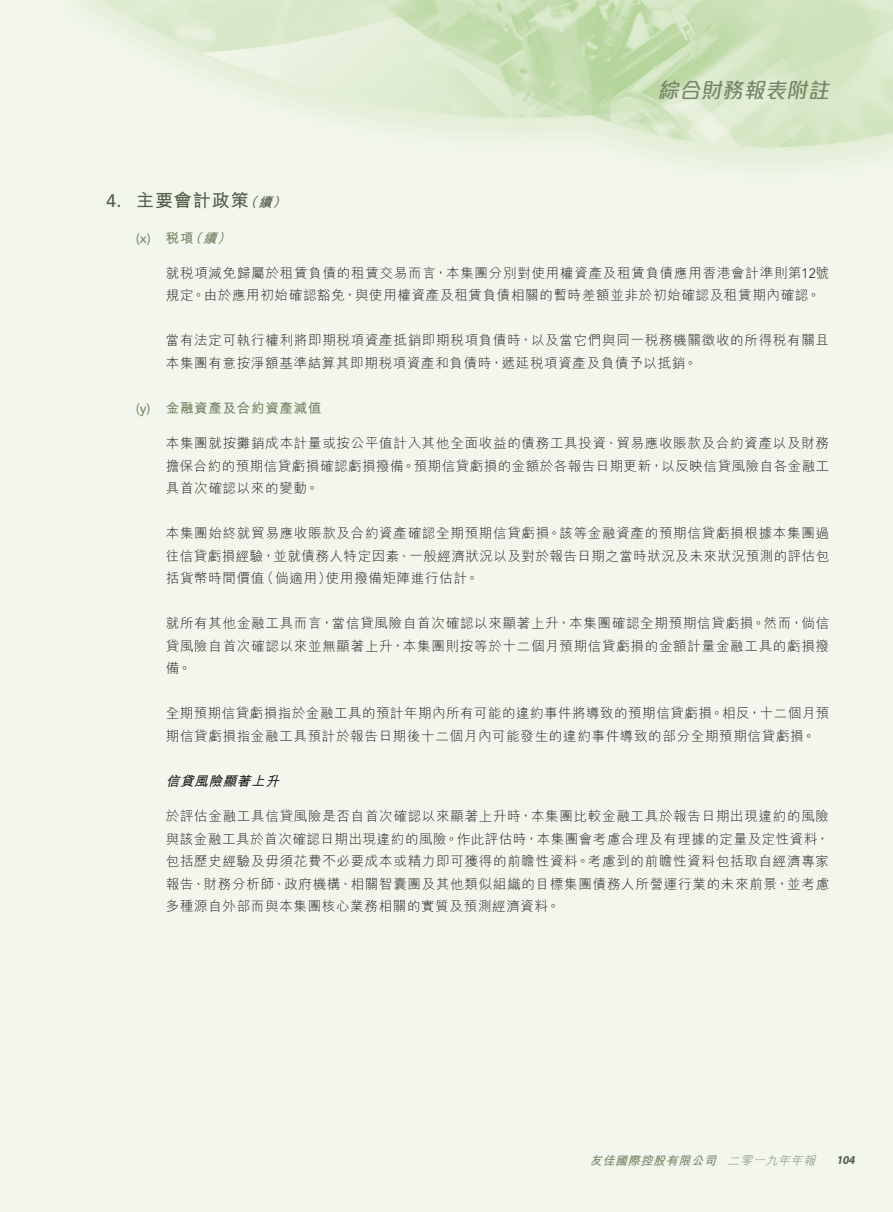
<style>
.page{position:relative;width:893px;height:1212px;background:#fff}
.page>*{position:absolute;margin:0;border:0;box-sizing:border-box;transform-origin:0 0}
.t1{font:italic 500 21px "M Elle HK";color:#768568}
.Heading_1{font:700 18px "M Hei HK";letter-spacing:.055em;color:#525f49}
.Heading_1-2{font:500 18px "Avenir LT Std";color:#525f49}
.Body_Text{font:300 13.5px/22.5px "M Hei HK";letter-spacing:.05em;color:#231f20}
.Heading_2{font:700 13.5px "M Hei HK";letter-spacing:.055em;color:#768568}
.Heading_3{font:italic 700 13.5px "M Hei HK";color:#231f20}
.Heading_2-2{font:500 13.5px "Avenir LT Std";color:#768568}
.Heading_1-3{font:italic 700 13.5px "M Hei HK";color:#525f49}
.Heading_2-3{font:italic 700 13.5px "M Hei HK";color:#768568}
.t2{font:italic 700 12px "M Hei HK";color:#768568}
.t3{font:italic 300 12px "M Hei HK";color:#768568}
.t4{font:italic 700 12px "Myriad Pro";color:#525f49}
.s1{font-family:"Avenir LT Std"}
</style>
<div class="page">
<h1 class="t1" style="left:658px;top:79px;width:177px">綜合財務報表附註</h1>
<p class="Heading_1-2" style="left:106px;top:191px;width:17px">4.</p>
<p class="Heading_1" style="left:136px;top:188px;width:114px">主要會計政策</p>
<p class="Heading_1-3" style="left:243px;top:193px;width:20px">（</p>
<p class="Heading_1-3" style="left:273px;top:193px;width:20px">(</p>
<p class="Heading_1-3" style="left:258px;top:193px;width:20px">續</p>
<p class="Heading_2-2" style="left:136px;top:230px;width:16px">x( )</p>
<p class="Heading_2-2" style="left:136px;top:400px;width:16px">y( )</p>
<p class="Heading_2" style="left:166px;top:228px;width:29px">稅項</p>
<p class="Heading_2-3" style="left:188px;top:228px;width:20px">（</p>
<p class="Heading_2-3" style="left:217px;top:228px;width:20px">(</p>
<p class="Heading_2-3" style="left:203px;top:228px;width:20px">續</p>
<p class="Body_Text" style="left:166px;top:262px;width:665px">就稅項減免歸屬於租賃負債的租賃交易而言，本集團分別對使用權資產及租賃負債應用香港會計準則第<span class="s1">12</span>號規定。由於應用初始確認豁免，與使用權資產及租賃負債相關的暫時差額並非於初始確認及租賃期內確認。</p>
<p class="Body_Text" style="left:166px;top:329px;width:665px">當有法定可執行權利將即期稅項資產抵銷即期稅項負債時，以及當它們與同一稅務機關徵收的所得稅有關且本集團有意按淨額基準結算其即期稅項資產和負債時，遞延稅項資產及負債予以抵銷。</p>
<p class="Heading_2" style="left:166px;top:398px;width:157px">金融資產及合約資產減值</p>
<p class="Body_Text" style="left:166px;top:432px;width:665px;text-align:justify">本集團就按攤銷成本計量或按公平值計入其他全面收益的債務工具投資、貿易應收賬款及合約資產以及財務擔保合約的預期信貸虧損確認虧損撥備。預期信貸虧損的金額於各報告日期更新，以反映信貸風險自各金融工具首次確認以來的變動。</p>
<p class="Body_Text" style="left:166px;top:522px;width:665px">本集團始終就貿易應收賬款及合約資產確認全期預期信貸虧損。該等金融資產的預期信貸虧損根據本集團過</p>
<p class="Body_Text" style="left:166px;top:544px;width:665px">往信貸虧損經驗，並就債務人特定因素、一般經濟狀況以及對於報告日期之當時狀況及未來狀況預測的評估包</p>
<p class="Body_Text" style="left:326px;top:567px;width:155px">使用撥備矩陣進行估計。</p>
<p class="Body_Text" style="left:260px;top:567px;width:72px">（倘適用）</p>
<p class="Body_Text" style="left:166px;top:567px;width:100px">括貨幣時間價值</p>
<p class="Body_Text" style="left:166px;top:612px;width:665px;text-align:justify">就所有其他金融工具而言，當信貸風險自首次確認以來顯著上升，本集團確認全期預期信貸虧損。然而，倘信貸風險自首次確認以來並無顯著上升，本集團則按等於十二個月預期信貸虧損的金額計量金融工具的虧損撥備。</p>
<p class="Body_Text" style="left:166px;top:702px;width:665px">全期預期信貸虧損指於金融工具的預計年期內所有可能的違約事件將導致的預期信貸虧損。相反，十二個月預期信貸虧損指金融工具預計於報告日期後十二個月內可能發生的違約事件導致的部分全期預期信貸虧損。</p>
<p class="Heading_3" style="left:166px;top:771px;width:119px">信貸風險顯著上升</p>
<p class="Body_Text" style="left:166px;top:805px;width:665px;text-align:justify">於評估金融工具信貸風險是否自首次確認以來顯著上升時，本集團比較金融工具於報告日期出現違約的風險與該金融工具於首次確認日期出現違約的風險。作此評估時，本集團會考慮合理及有理據的定量及定性資料，包括歷史經驗及毋須花費不必要成本或精力即可獲得的前瞻性資料。考慮到的前瞻性資料包括取自經濟專家報告、財務分析師、政府機構、相關智囊團及其他類似組織的目標集團債務人所營運行業的未來前景，並考慮多種源自外部而與本集團核心業務相關的實質及預測經濟資料。</p>
<p class="t2" style="left:590px;top:1151px;width:132px">友佳國際控股有限公司</p>
<p class="t3" style="left:727px;top:1154px;width:92px">二零一九年年報</p>
<p class="t4" style="left:837px;top:1152px;width:20px">104</p>
</div>
